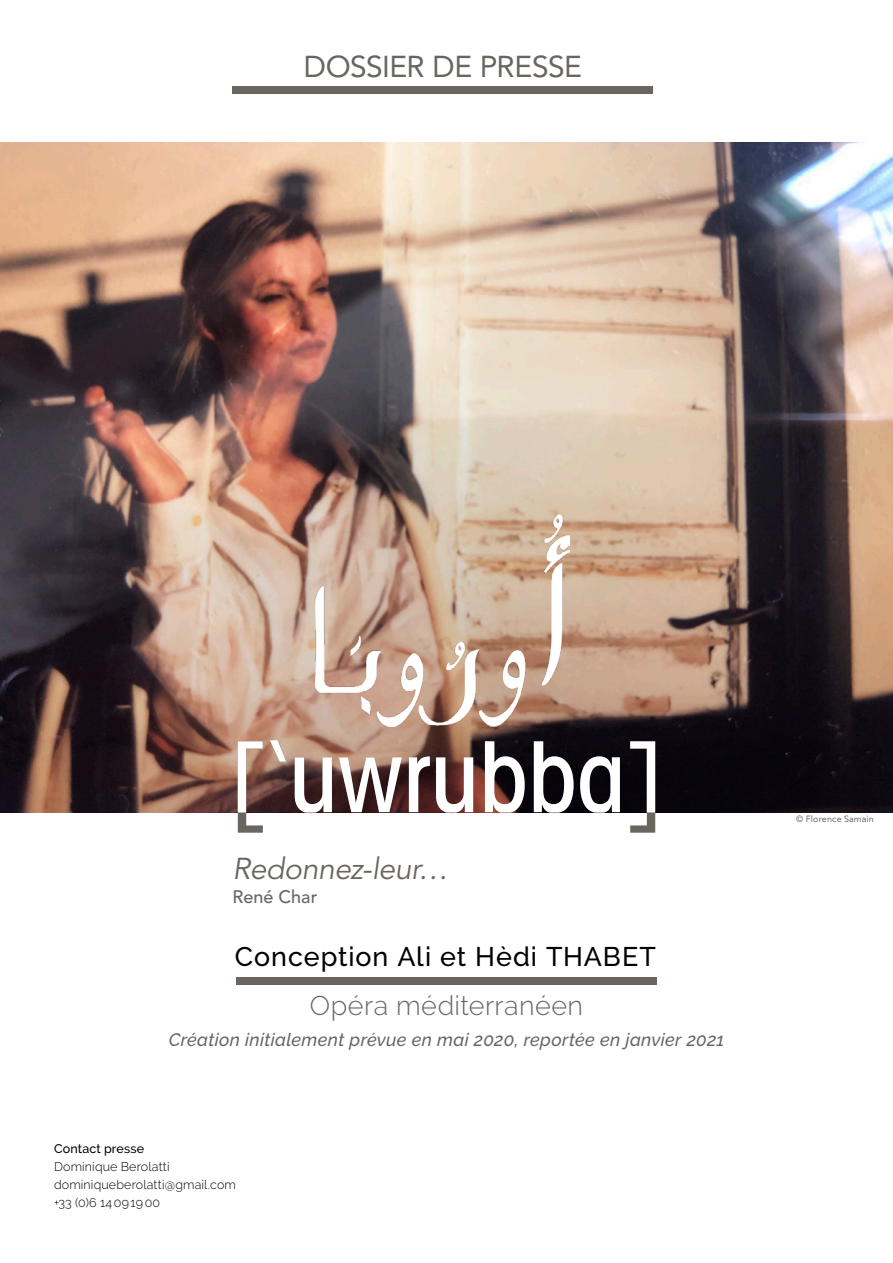
<style>
.page{position:relative;width:893px;height:1263px;background:#fff}
.page>*{position:absolute;margin:0;border:0;box-sizing:border-box;transform-origin:0 0}
.t1{font:30px "Avenir";letter-spacing:-.02em;color:#6b6560}
.t2{font:italic 30px "Avenir";letter-spacing:-.01em;color:#6b6560}
.t3{font:300 27px "Raleway";letter-spacing:.015em;color:#6b6560}
.t4{font:500 26.85px "Raleway";letter-spacing:.035em;color:#000}
.t5{font:italic 500 18px "Raleway";letter-spacing:.015em;color:#6b6560}
.t6{font:500 18px "Avenir";color:#6b6560}
.t7{font:300 12.45px "Raleway";letter-spacing:.01em;color:#000}
.t8{font:300 12.45px "Raleway";letter-spacing:.03em;color:#000}
.t9{font:500 12.45px "Raleway";letter-spacing:.01em;color:#000}
.t10{font:9px "Avenir";letter-spacing:.015em;color:#6b6560}
</style>
<div class="page">
<div style="left:236px;top:978px;width:421px;height:7px;background:#6b6560"></div>
<div style="left:232px;top:86px;width:421px;height:7px;background:#6b6560"></div>
<img style="left:0;top:142px;width:893px;height:670px">
<svg style="left:238px;top:740px;width:417px;height:93px"></svg>
<img style="left:315px;top:514px;width:254px;height:212px">
<p class="t1" style="left:304px;top:49px;width:279px">DOSSIER DE PRESSE</p>
<p class="t2" style="left:232px;top:851px;width:217px">Redonnez-leur…</p>
<p class="t6" style="left:232px;top:886px;width:86px">René Char</p>
<p class="t4" style="left:235px;top:941px;width:423px">Conception Ali et Hèdi THABET</p>
<p class="t3" style="left:310px;top:990px;width:275px">Opéra méditerranéen</p>
<p class="t5" style="left:169px;top:1029px;width:557px">Création initialement prévue en mai 2020, reportée en janvier 2021</p>
<p class="t9" style="left:54px;top:1142px;width:92px">Contact presse</p>
<p class="t7" style="left:54px;top:1159px;width:117px">Dominique Berolatti</p>
<p class="t7" style="left:54px;top:1177px;width:183px">dominiqueberolatti@gmail.com</p>
<p class="t8" style="left:54px;top:1195px;width:108px">+33 (0)6 14091900</p>
<p class="t10" style="left:796px;top:814px;width:79px">© Florence Samain</p>
</div>
